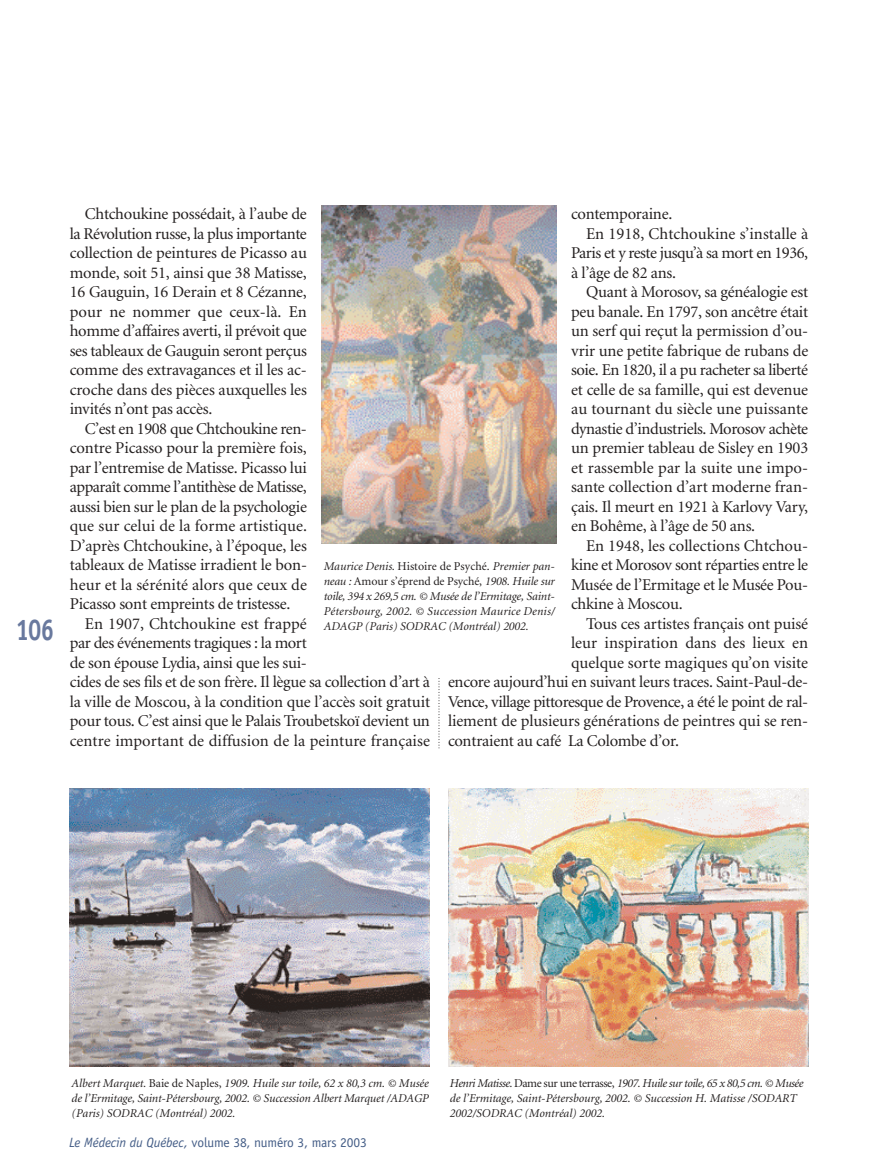
<style>
.page{position:relative;width:878px;height:1175px;background:#fff}
.page>*{position:absolute;margin:0;border:0;box-sizing:border-box;transform-origin:0 0}
.t1{font:700 30px "Officina Sans";color:#69799e;scale:.8 1}
.t2{font:16.5px/19.5px "Minion";letter-spacing:-.015em;color:#231f1f;text-align:justify}
.t3{font:16.5px "Minion";letter-spacing:.005em;color:#231f1f}
.t4{font:13.5px "Officina Sans";letter-spacing:-.01em;color:#455e87}
.t5{font:italic 12px/15px "Minion";color:#231f1f;text-align:justify}
.s1{font-style:normal}
.s2{font-style:italic}
</style>
<div class="page">
<svg style="left:438px;top:678px;width:1px;height:70px"></svg>
<img style="left:322px;top:206px;width:234px;height:337px">
<img style="left:70px;top:788px;width:359px;height:278px">
<img style="left:448px;top:788px;width:360px;height:278px">
<h1 class="t1" style="left:16px;top:618px;width:49px">106</h1>
<p class="t2" style="left:70px;top:205px;width:239px;text-indent:15px">Chtchoukine possédait, à l’aube de la Révolution russe, la plus importante collection de peintures de Picasso au monde, soit 51, ainsi que 38 Matisse, 16 Gauguin, 16 Derain et 8 Cézanne, pour ne nommer que ceux-là. En homme d’affaires averti, il prévoit que ses tableaux de Gauguin seront perçus comme des extravagances et il les ac&shy;croche dans des pièces auxquelles les invités n’ont pas accès.</p>
<p class="t2" style="left:70px;top:420px;width:239px;text-indent:15px">C’est en 1908 que Chtchoukine ren&shy;contre Picasso pour la première fois, par l’entremise de Matisse. Picasso lui apparaît comme l’antithèse de Matisse, aussi bien sur le plan de la psychologie que sur celui de la forme artistique.<br>D’après Chtchoukine, à l’époque, les tableaux de Matisse irradient le bon&shy;heur et la sérénité alors que ceux de Picasso sont empreints de tristesse.</p>
<p class="t2" style="left:70px;top:615px;width:362px;text-align:left;text-indent:15px">En 1907, Chtchoukine est frappé<br>par des événements tragiques : la mort<br>de son épouse Lydia, ainsi que les sui-<br>cides de ses fils et de son frère. Il lègue sa collection d’art à la ville de Moscou, à la condition que l’accès soit gratuit pour tous. C’est ainsi que le Palais Troubetskoï devient un centre important de diffusion de la peinture française</p>
<p class="t2" style="left:571px;top:205px;width:103px">contemporaine.</p>
<p class="t3" style="left:586px;top:227px;width:223px">En 1918, Chtchoukine s’installe à</p>
<p class="t2" style="left:571px;top:244px;width:238px">Paris et y reste jusqu’à sa mort en 1936,</p>
<p class="t2" style="left:571px;top:264px;width:107px">à l’âge de 82 ans.</p>
<p class="t2" style="left:586px;top:283px;width:224px">Quant à Morosov, sa généalogie est</p>
<p class="t2" style="left:571px;top:303px;width:239px">peu banale. En 1797, son ancêtre était</p>
<p class="t2" style="left:571px;top:322px;width:239px">un serf qui reçut la permission d’ou-</p>
<p class="t2" style="left:571px;top:342px;width:239px">vrir une petite fabrique de rubans de</p>
<p class="t2" style="left:571px;top:361px;width:239px">soie. En 1820, il a pu racheter sa liberté</p>
<p class="t2" style="left:571px;top:381px;width:239px">et celle de sa famille, qui est devenue</p>
<p class="t3" style="left:571px;top:402px;width:239px">au tournant du siècle une puissante</p>
<p class="t2" style="left:571px;top:420px;width:239px">dynastie d’industriels. Morosov achète</p>
<p class="t2" style="left:571px;top:439px;width:239px">un premier tableau de Sisley en 1903</p>
<p class="t3" style="left:571px;top:461px;width:238px">et rassemble par la suite une impo-</p>
<p class="t2" style="left:571px;top:478px;width:238px">sante collection d’art moderne fran-</p>
<p class="t2" style="left:571px;top:498px;width:239px">çais. Il meurt en 1921 à Karlovy Vary,</p>
<p class="t2" style="left:571px;top:517px;width:186px">en Bohême, à l’âge de 50 ans.</p>
<p class="t3" style="left:586px;top:539px;width:223px">En 1948, les collections Chtchou-</p>
<p class="t2" style="left:571px;top:556px;width:238px">kine et Morosov sont réparties entre le</p>
<p class="t2" style="left:571px;top:576px;width:238px">Musée de l’Ermitage et le Musée Pou-</p>
<p class="t2" style="left:571px;top:595px;width:113px">chkine à Moscou.</p>
<p class="t2" style="left:586px;top:615px;width:224px">Tous ces artistes français ont puisé</p>
<p class="t3" style="left:571px;top:636px;width:239px">leur inspiration dans des lieux en</p>
<p class="t2" style="left:571px;top:654px;width:239px">quelque sorte magiques qu’on visite</p>
<p class="t2" style="left:448px;top:673px;width:362px">encore aujourd’hui en suivant leurs traces. Saint-Paul-de-</p>
<p class="t2" style="left:448px;top:693px;width:362px">Vence, village pittoresque de Provence, a été le point de ral-</p>
<p class="t2" style="left:448px;top:712px;width:362px">liement de plusieurs générations de peintres qui se ren-</p>
<p class="t2" style="left:448px;top:732px;width:232px">contraient au café La Colombe d’or.</p>
<p class="t5" style="left:323px;top:560px;width:233px">Maurice Denis. <span class="s1">Histoire de Psyché.</span> Premier pan&shy;neau : <span class="s1">Amour s’éprend de Psyché,</span> 1908. Huile sur toile, 394 x 269,5 cm. © Musée de l’Ermitage, Saint-Pétersbourg, 2002. © Succession Maurice Denis/ ADAGP (Paris) SODRAC (Montréal) 2002.</p>
<p class="t5" style="left:71px;top:1076px;width:359px">Albert Marquet. <span class="s1">Baie de Naples,</span> 1909. Huile sur toile, 62 x 80,3 cm. © Musée de l’Ermitage, Saint-Pétersbourg, 2002. © Succession Albert Marquet /ADAGP (Paris) SODRAC (Montréal) 2002.</p>
<p class="t5" style="left:449px;top:1076px;width:355px;text-align:left">Henri Matisse. <span class="s1">Dame sur une terrasse,</span> 1907. Huile sur toile, 65 x 80,5 cm. © Musée de l’Ermitage, Saint-Pétersbourg, 2002. © Succession H. Matisse /SODART<br>2002/SODRAC (Montréal) 2002.</p>
<p class="t4" style="left:69px;top:1137px;width:299px"><span class="s2">Le Médecin du Québec,</span> volume 38, numéro 3, mars 2003</p>
</div>
